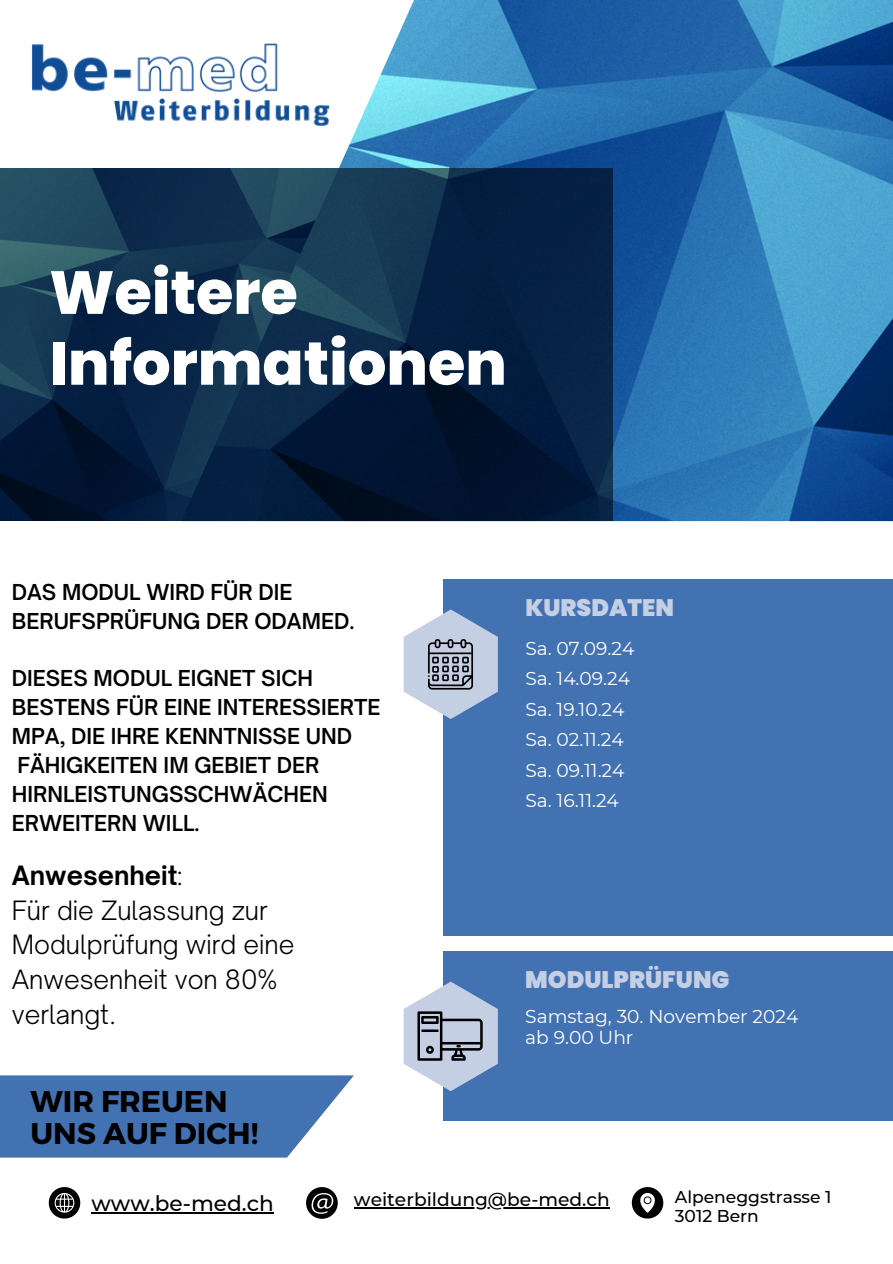
<style>
.page{position:relative;width:893px;height:1264px;background:#fff}
.page>*{position:absolute;margin:0;border:0;box-sizing:border-box;transform-origin:0 0}
.t1{font:800 60.6px/70.8px "Poppins";color:#fff}
.t2{font:700 30px/31.5px "Montserrat";color:#000}
.t3{font:300 25.5px/34.8px "Open Sauce One";color:#000}
.t4{font:700 25.5px "Open Sauce One";color:#000}
.t5{font:900 23.85px "Poppins";color:#c5cfe4}
.t6{font:500 21.6px "Montserrat";color:#000}
.t7{font:600 21px/29px "Open Sauce One";color:#000}
.t8{font:18.6px "Montserrat";color:#fff}
.t9{font:500 18.6px "Montserrat";color:#000}
.t10{font:500 17.1px "Montserrat";color:#000}
.s1{font-weight:300}
</style>
<div class="page">
<img style="left:181px;top:0;width:711px;height:521px">
<div style="left:443px;top:579px;width:449px;height:357px;background:#4372b3"></div>
<div style="left:443px;top:951px;width:449px;height:169px;background:#4372b3"></div>
<svg style="left:49px;top:1187px;width:31px;height:31px"></svg>
<svg style="left:306px;top:1187px;width:31px;height:31px"></svg>
<svg style="left:631px;top:1187px;width:32px;height:31px"></svg>
<svg style="left:0;top:1075px;width:354px;height:82px;background:#557fba"></svg>
<svg style="left:0;top:169px;width:612px;height:352px;background:#0b2845"></svg>
<img style="left:31px;top:41px;width:301px;height:88px">
<svg style="left:403px;top:981px;width:95px;height:110px"></svg>
<hr style="left:91px;top:1211px;width:183px;height:1px;background:#000">
<hr style="left:354px;top:1207px;width:255px;height:1px;background:#000">
<svg style="left:403px;top:609px;width:95px;height:110px"></svg>
<p class="t1" style="left:49px;top:257px;width:459px">Weitere<br>Informationen</p>
<p class="t7" style="left:12px;top:577px;width:344px">DAS MODUL WIRD FÜR DIE<br>BERUFSPRÜFUNG DER ODAMED.</p>
<p class="t7" style="left:12px;top:664px;width:370px">DIESES MODUL EIGNET SICH<br>BESTENS FÜR EINE INTERESSIERTE<br>MPA, DIE IHRE KENNTNISSE UND</p>
<p class="t7" style="left:12px;top:750px;width:317px">FÄHIGKEITEN IM GEBIET DER<br>HIRNLEISTUNGSSCHWÄCHEN<br>ERWEITERN WILL.</p>
<p class="t4" style="left:12px;top:859px;width:172px">Anwesenheit<span class="s1">:</span></p>
<p class="t3" style="left:12px;top:892px;width:284px">Für die Zulassung zur<br>Modulprüfung wird eine<br>Anwesenheit von 80% verlangt.</p>
<p class="t2" style="left:30px;top:1084px;width:229px">WIR FREUEN<br>UNS AUF DICH!</p>
<p class="t5" style="left:525px;top:591px;width:150px">KURSDATEN</p>
<p class="t8" style="left:525px;top:637px;width:110px">Sa. 07.09.24</p>
<p class="t8" style="left:525px;top:667px;width:106px">Sa. 14.09.24</p>
<p class="t8" style="left:525px;top:697px;width:101px">Sa. 19.10.24</p>
<p class="t8" style="left:525px;top:728px;width:100px">Sa. 02.11.24</p>
<p class="t8" style="left:525px;top:758px;width:101px">Sa. 09.11.24</p>
<p class="t8" style="left:525px;top:788px;width:95px">Sa. 16.11.24</p>
<p class="t5" style="left:525px;top:963px;width:206px">MODULPRÜFUNG</p>
<p class="t8" style="left:525px;top:1004px;width:274px">Samstag, 30. November 2024</p>
<p class="t8" style="left:525px;top:1026px;width:110px">ab 9.00 Uhr</p>
<p class="t6" style="left:91px;top:1189px;width:184px">www.be-med.ch</p>
<p class="t9" style="left:354px;top:1188px;width:257px">weiterbildung@be-med.ch</p>
<p class="t10" style="left:674px;top:1186px;width:158px">Alpeneggstrasse 1</p>
<p class="t10" style="left:674px;top:1205px;width:86px">3012 Bern</p>
</div>
